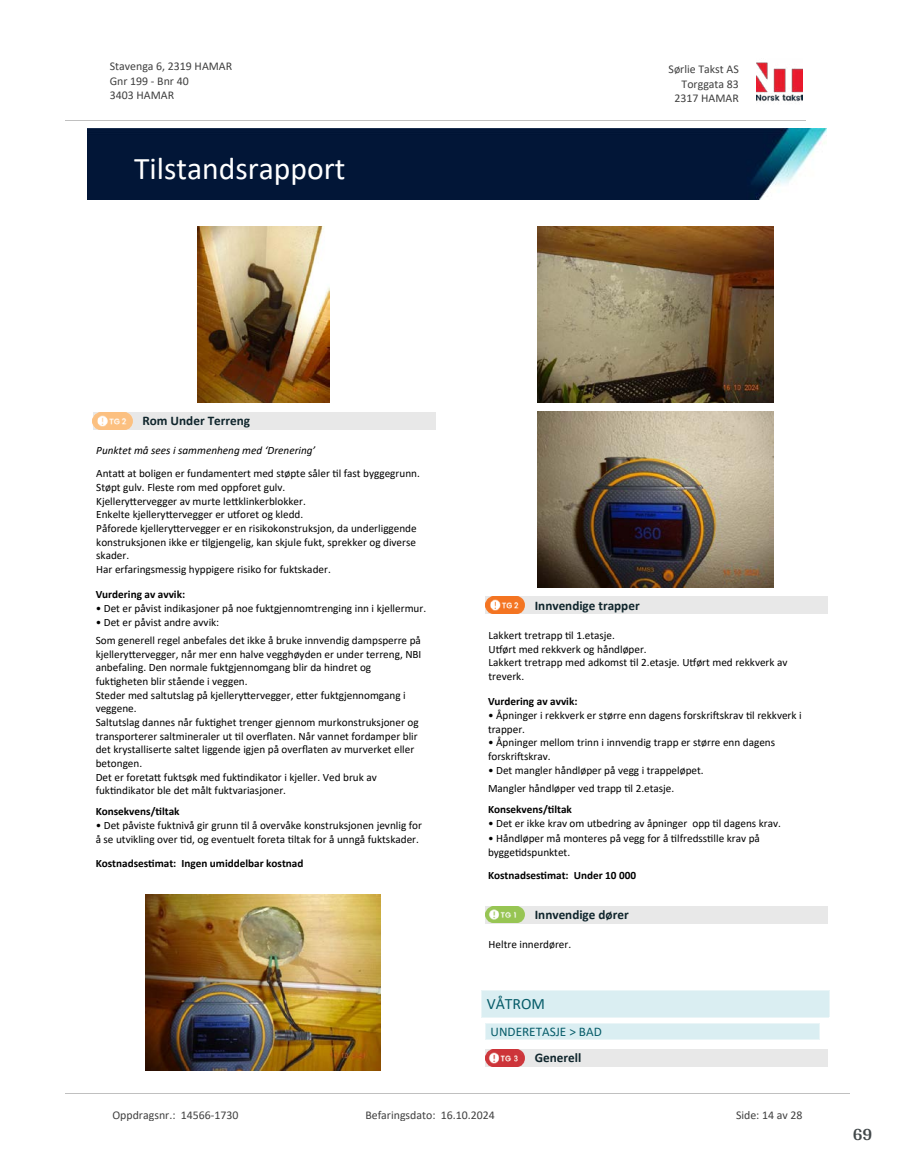
<style>
.page{position:relative;width:915px;height:1172px;background:#fff}
.page>*{position:absolute;margin:0;border:0;box-sizing:border-box;transform-origin:0 0}
.t1{font:31.65px "Calibri";color:#fff}
.t2{font:700 18px "Arya";color:#414749}
.t3{font:15.75px "Calibri";color:#065c69}
.t4{font:700 13.2px "Calibri";color:#0f252c}
.t5{font:13.2px "Calibri";color:#065c69}
.t6{font:11.85px/14.5px "Calibri";color:#404040}
.t7{font:11.25px/13.6px "Calibri";color:#000}
.t8{font:700 11.25px "Calibri";color:#000}
.t9{font:italic 11.25px "Calibri";color:#000}
</style>
<div class="page">
<img style="left:197px;top:226px;width:132px;height:176px">
<div style="left:93px;top:412px;width:342px;height:17px;background:#e8e8e8"></div>
<img style="left:93px;top:412px;width:39px;height:17px">
<img style="left:145px;top:894px;width:235px;height:176px">
<img style="left:537px;top:226px;width:235px;height:176px">
<img style="left:537px;top:411px;width:235px;height:176px">
<div style="left:485px;top:597px;width:342px;height:17px;background:#e8e8e8"></div>
<img style="left:485px;top:597px;width:39px;height:17px">
<div style="left:485px;top:906px;width:342px;height:17px;background:#e8e8e8"></div>
<img style="left:485px;top:906px;width:39px;height:17px">
<div style="left:481px;top:991px;width:347px;height:26px;background:#daeef2"></div>
<svg style="left:481px;top:991px;width:1px;height:26px"></svg>
<svg style="left:828px;top:991px;width:1px;height:26px"></svg>
<hr style="left:481px;top:990px;width:348px;height:1px;background:#eaf5f7">
<hr style="left:481px;top:1017px;width:348px;height:1px;background:#eaf5f7">
<div style="left:485px;top:1049px;width:342px;height:17px;background:#e8e8e8"></div>
<img style="left:485px;top:1049px;width:39px;height:17px">
<div style="left:485px;top:1024px;width:334px;height:16px;background:#daeef2"></div>
<svg style="left:485px;top:1025px;width:1px;height:15px"></svg>
<svg style="left:819px;top:1024px;width:1px;height:16px"></svg>
<hr style="left:485px;top:1024px;width:334px;height:1px;background:#eaf5f7">
<hr style="left:485px;top:1040px;width:334px;height:1px;background:#eaf5f7">
<img style="left:756px;top:62px;width:46px;height:40px">
<hr style="left:65px;top:120px;width:740px;height:1px;background:#c0c0c0">
<img style="left:88px;top:129px;width:738px;height:71px">
<hr style="left:65px;top:1093px;width:784px;height:1px;background:#c0c0c0">
<p class="t6" style="left:110px;top:59px;width:124px">Stavenga 6, 2319 HAMAR<br>Gnr 199 - Bnr 40<br>3403 HAMAR</p>
<p class="t6" style="left:668px;top:62px;width:72px">Sørlie Takst AS</p>
<p class="t6" style="left:681px;top:76px;width:59px">Torggata 83</p>
<p class="t6" style="left:674px;top:90px;width:66px">2317 HAMAR</p>
<h1 class="t1" style="left:134px;top:147px;width:213px">Tilstandsrapport</h1>
<p class="t4" style="left:142px;top:411px;width:109px">Rom Under Terreng</p>
<p class="t9" style="left:96px;top:443px;width:221px">Punktet må sees i sammenheng med ‘Drenering’</p>
<p class="t7" style="left:96px;top:466px;width:325px">Anta琀琀 at boligen er fundamentert med støpte såler 琀椀l fast byggegrunn.<br>Støpt gulv. Fleste rom med oppforet gulv.<br>Kjellery琀琀ervegger av murte le琀琀klinkerblokker.<br>Enkelte kjellery琀琀ervegger er u琀昀oret og kledd.<br>Påforede kjellery琀琀ervegger er en risikokonstruksjon, da underliggende konstruksjonen ikke er 琀椀lgjengelig, kan skjule fukt, sprekker og diverse skader.<br>Har erfaringsmessig hyppigere risiko for fuktskader.</p>
<p class="t8" style="left:96px;top:586px;width:91px">Vurdering av avvik:</p>
<p class="t7" style="left:96px;top:601px;width:332px">• Det er påvist indikasjoner på noe fuktgjennomtrenging inn i kjellermur.</p>
<p class="t7" style="left:96px;top:612px;width:327px;line-height:18.5px">• Det er påvist andre avvik:<br>Som generell regel anbefales det ikke å bruke innvendig dampsperre på</p>
<p class="t7" style="left:96px;top:647px;width:327px">kjellery琀琀ervegger, når mer enn halve vegghøyden er under terreng, NBI anbefaling. Den normale fuktgjennomgang blir da hindret og<br>fuk琀椀gheten blir stående i veggen.<br>Steder med saltutslag på kjellery琀琀ervegger, e琀琀er fuktgjennomgang i veggene.<br>Saltutslag dannes når fuk琀椀ghet trenger gjennom murkonstruksjoner og transporterer saltmineraler ut 琀椀l over昀氀aten. Når vannet fordamper blir det krystalliserte saltet liggende igjen på over昀氀aten av murverket eller betongen.<br>Det er foreta琀琀 fuktsøk med fuk琀椀ndikator i kjeller. Ved bruk av<br>fuk琀椀ndikator ble det målt fuktvariasjoner.</p>
<p class="t8" style="left:96px;top:803px;width:85px">Konsekvens/琀椀ltak</p>
<p class="t7" style="left:96px;top:818px;width:328px">• Det påviste fuktnivå gir grunn 琀椀l å overvåke konstruksjonen jevnlig for å se utvikling over 琀椀d, og eventuelt foreta 琀椀ltak for å unngå fuktskader.</p>
<p class="t8" style="left:96px;top:855px;width:209px">Kostnadses琀椀mat: Ingen umiddelbar kostnad</p>
<p class="t4" style="left:534px;top:596px;width:106px">Innvendige trapper</p>
<p class="t7" style="left:488px;top:628px;width:300px">Lakkert tretrapp 琀椀l 1.etasje.<br>U琀昀ørt med rekkverk og håndløper.<br>Lakkert tretrapp med adkomst 琀椀l 2.etasje. U琀昀ørt med rekkverk av treverk.</p>
<p class="t8" style="left:488px;top:693px;width:91px">Vurdering av avvik:</p>
<p class="t7" style="left:488px;top:708px;width:315px">• Åpninger i rekkverk er større enn dagens forskri昀琀skrav 琀椀l rekkverk i trapper.</p>
<p class="t7" style="left:488px;top:735px;width:288px">• Åpninger mellom trinn i innvendig trapp er større enn dagens forskri昀琀skrav.</p>
<p class="t7" style="left:488px;top:760px;width:217px;line-height:18.5px">• Det mangler håndløper på vegg i trappeløpet.<br>Mangler håndløper ved trapp 琀椀l 2.etasje.</p>
<p class="t8" style="left:488px;top:801px;width:85px">Konsekvens/琀椀ltak</p>
<p class="t7" style="left:488px;top:816px;width:294px">• Det er ikke krav om utbedring av åpninger opp 琀椀l dagens krav.</p>
<p class="t7" style="left:488px;top:831px;width:273px">• Håndløper må monteres på vegg for å 琀椀lfredss琀椀lle krav på bygge琀椀dspunktet.</p>
<p class="t8" style="left:488px;top:868px;width:149px">Kostnadses琀椀mat: Under 10 000</p>
<p class="t4" style="left:534px;top:905px;width:95px">Innvendige dører</p>
<p class="t7" style="left:488px;top:938px;width:84px">Heltre innerdører.</p>
<h3 class="t3" style="left:486px;top:993px;width:60px">VÅTROM</h3>
<p class="t5" style="left:490px;top:1023px;width:113px">UNDERETASJE &gt; BAD</p>
<p class="t4" style="left:534px;top:1049px;width:48px">Generell</p>
<p class="t6" style="left:112px;top:1107px;width:127px">Oppdragsnr.: 14566-1730</p>
<p class="t6" style="left:365px;top:1107px;width:131px">Befaringsdato: 16.10.2024</p>
<p class="t6" style="left:735px;top:1107px;width:68px">Side: 14 av 28</p>
<h2 class="t2" style="left:852px;top:1123px;width:21px">69</h2>
</div>
